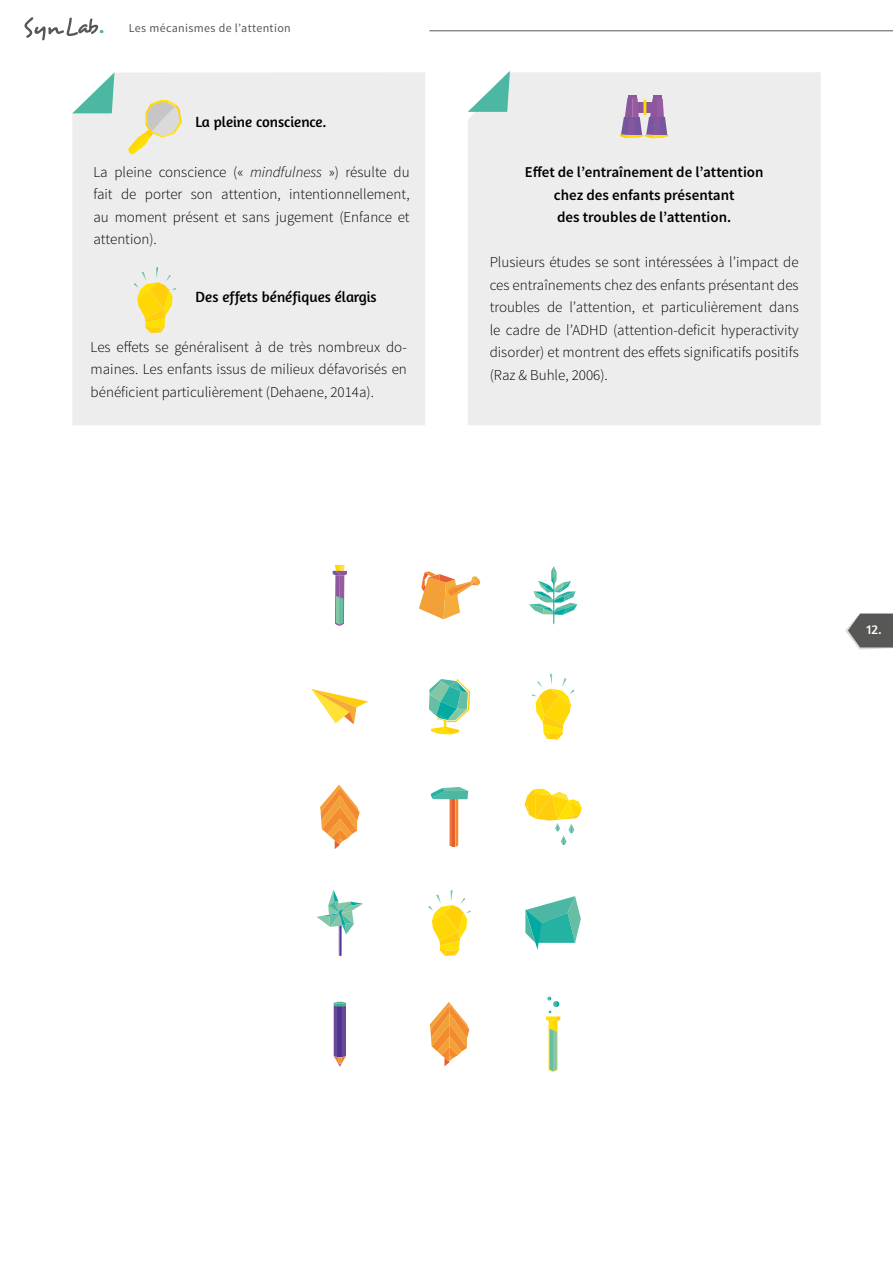
<style>
.page{position:relative;width:893px;height:1263px;background:#fff}
.page>*{position:absolute;margin:0;border:0;box-sizing:border-box;transform-origin:0 0}
.t1{font:300 15px/22.5px "Source Sans Pro";color:#000;text-align:justify}
.t2{font:600 15px/22.5px "Source Sans Pro";color:#000;text-align:center}
.t3{font:15px "Amaranth";color:#000}
.t4{font:13.5px "Amaranth";color:#fff}
.t5{font:12px "Source Sans Pro";letter-spacing:.03em;color:#575756}
.s1{font-style:italic}
</style>
<div class="page">
<svg style="left:24px;top:17px;width:80px;height:24px"></svg>
<hr style="left:429px;top:31px;width:464px;height:1px;background:#575756">
<svg style="left:845px;top:613px;width:48px;height:36px"></svg>
<div style="left:468px;top:72px;width:353px;height:353px;background:#ededed"></div>
<svg style="left:468px;top:71px;width:42px;height:41px"></svg>
<svg style="left:620px;top:95px;width:49px;height:43px"></svg>
<svg style="left:320px;top:784px;width:40px;height:65px"></svg>
<svg style="left:431px;top:787px;width:37px;height:60px"></svg>
<svg style="left:525px;top:789px;width:57px;height:56px"></svg>
<svg style="left:317px;top:890px;width:46px;height:66px"></svg>
<svg style="left:429px;top:890px;width:42px;height:66px"></svg>
<svg style="left:525px;top:896px;width:56px;height:54px"></svg>
<svg style="left:333px;top:565px;width:14px;height:61px"></svg>
<svg style="left:419px;top:571px;width:61px;height:48px"></svg>
<svg style="left:529px;top:566px;width:48px;height:59px"></svg>
<svg style="left:311px;top:689px;width:57px;height:35px"></svg>
<svg style="left:429px;top:679px;width:41px;height:55px"></svg>
<svg style="left:532px;top:673px;width:42px;height:66px"></svg>
<svg style="left:334px;top:1002px;width:12px;height:64px"></svg>
<svg style="left:430px;top:1002px;width:39px;height:64px"></svg>
<svg style="left:546px;top:997px;width:14px;height:74px"></svg>
<div style="left:72px;top:72px;width:353px;height:353px;background:#ededed"></div>
<svg style="left:72px;top:72px;width:42px;height:41px"></svg>
<svg style="left:128px;top:100px;width:54px;height:54px"></svg>
<svg style="left:134px;top:267px;width:42px;height:66px"></svg>
<p class="t5" style="left:129px;top:20px;width:163px">Les mécanismes de l’attention</p>
<p class="t3" style="left:196px;top:113px;width:132px">La pleine conscience.</p>
<p class="t1" style="left:93px;top:161px;width:318px">La pleine conscience (« <span class="s1">mindfulness</span> ») résulte du fait de porter son attention, intentionnellement, au moment présent et sans jugement (Enfance et attention).</p>
<p class="t3" style="left:196px;top:288px;width:183px">Des effets bénéfiques élargis</p>
<p class="t1" style="left:91px;top:336px;width:318px">Les effets se généralisent à de très nombreux do&shy;maines. Les enfants issus de milieux défavorisés en bénéficient particulièrement (Dehaene, 2014a).</p>
<p class="t2" style="left:525px;top:162px;width:240px">Effet de l’entraînement de l’attention chez des enfants présentant<br>des troubles de l’attention.</p>
<p class="t1" style="left:490px;top:251px;width:310px">Plusieurs études se sont intéressées à l’impact de ces entraînements chez des enfants présentant des troubles de l’attention, et particulièrement dans le cadre de l’ADHD (attention-deficit hyperactivity disorder) et montrent des effets significatifs positifs (Raz &amp; Buhle, 2006).</p>
<p class="t4" style="left:866px;top:622px;width:17px">12.</p>
</div>
